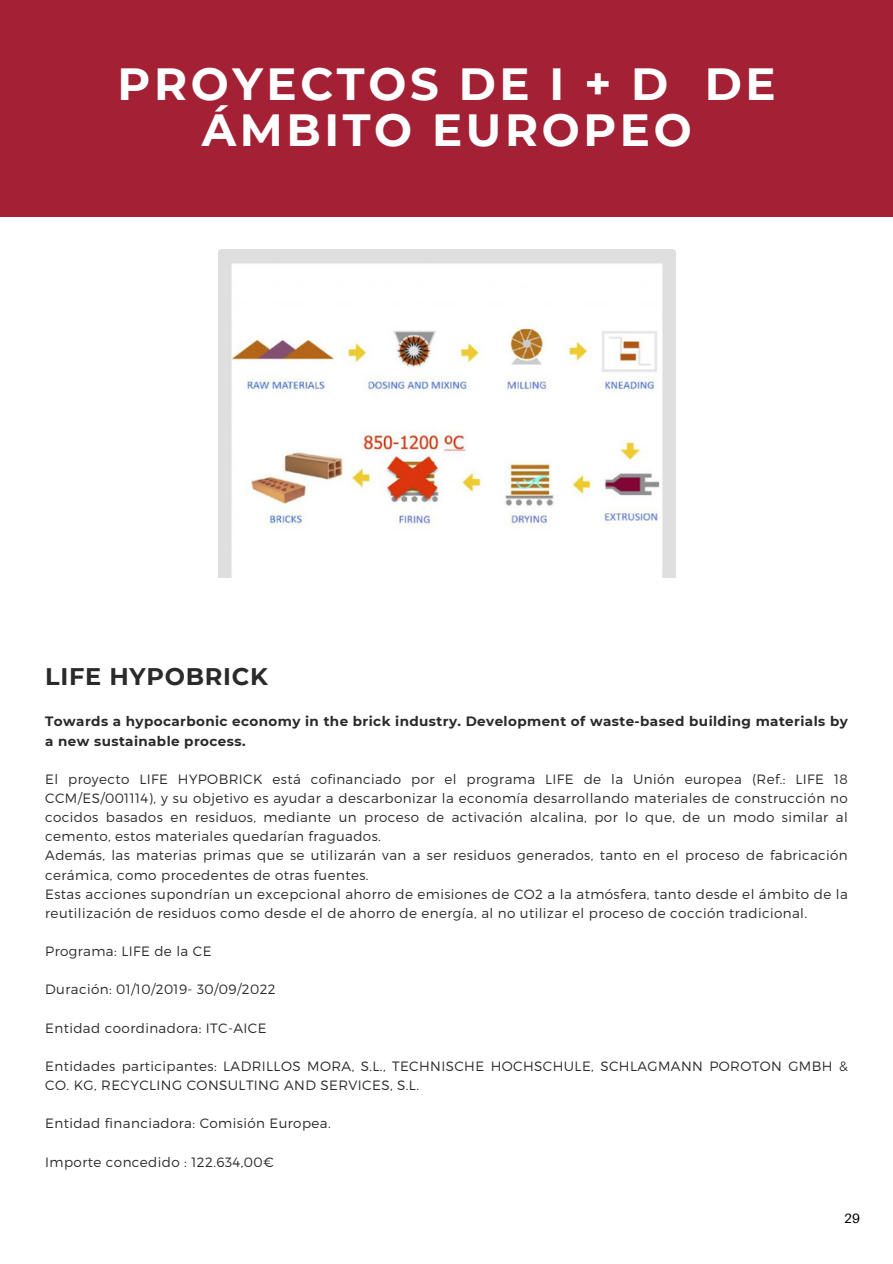
<style>
.page{position:relative;width:893px;height:1264px;background:#fff}
.page>*{position:absolute;margin:0;border:0;box-sizing:border-box;transform-origin:0 0}
.t1{font:700 45px/46.2px "Montserrat";letter-spacing:.08em;color:#fff;text-align:center}
.t2{font:700 24px "Montserrat";letter-spacing:.03em;color:#2a2a2a}
.t3{font:300 13.5px/19.2px "Montserrat";letter-spacing:.03em;color:#2a2a2a}
.t4{font:700 13.5px/19.2px "Montserrat";letter-spacing:.03em;color:#2a2a2a}
.t5{font:13.5px "Aileron";color:#000}
</style>
<div class="page">
<div style="left:0;top:0;width:892px;height:216px;background:#a32035"></div>
<img style="left:218px;top:249px;width:457px;height:329px">
<p class="t1" style="left:118px;top:61px;width:659px">PROYECTOS DE I + D DE<br>ÁMBITO EUROPEO</p>
<p class="t2" style="left:45px;top:661px;width:224px">LIFE HYPOBRICK</p>
<p class="t4" style="left:45px;top:712px;width:804px">Towards a hypocarbonic economy in the brick industry. Development of waste-based building materials by a new sustainable process.</p>
<p class="t3" style="left:45px;top:768px;width:804px;text-align:justify">El proyecto LIFE HYPOBRICK está cofinanciado por el programa LIFE de la Unión europea (Ref.: LIFE 18<br>CCM/ES/001114), y su objetivo es ayudar a descarbonizar la economía desarrollando materiales de construcción no cocidos basados en residuos, mediante un proceso de activación alcalina, por lo que, de un modo similar al cemento, estos materiales quedarían fraguados.</p>
<p class="t3" style="left:45px;top:845px;width:804px">Además, las materias primas que se utilizarán van a ser residuos generados, tanto en el proceso de fabricación cerámica, como procedentes de otras fuentes.</p>
<p class="t3" style="left:45px;top:883px;width:804px">Estas acciones supondrían un excepcional ahorro de emisiones de CO2 a la atmósfera, tanto desde el ámbito de la reutilización de residuos como desde el de ahorro de energía, al no utilizar el proceso de cocción tradicional.</p>
<p class="t3" style="left:45px;top:940px;width:168px">Programa: LIFE de la CE</p>
<p class="t3" style="left:45px;top:979px;width:232px">Duración: 01/10/2019- 30/09/2022</p>
<p class="t3" style="left:45px;top:1017px;width:223px">Entidad coordinadora: ITC-AICE</p>
<p class="t3" style="left:45px;top:1055px;width:804px">Entidades participantes: LADRILLOS MORA, S.L., TECHNISCHE HOCHSCHULE, SCHLAGMANN POROTON GMBH &amp;<br>CO. KG, RECYCLING CONSULTING AND SERVICES, S.L.</p>
<p class="t3" style="left:45px;top:1113px;width:287px">Entidad financiadora: Comisión Europea.</p>
<p class="t3" style="left:45px;top:1151px;width:230px">Importe concedido : 122.634,00€</p>
<p class="t5" style="left:844px;top:1209px;width:17px">29</p>
</div>
